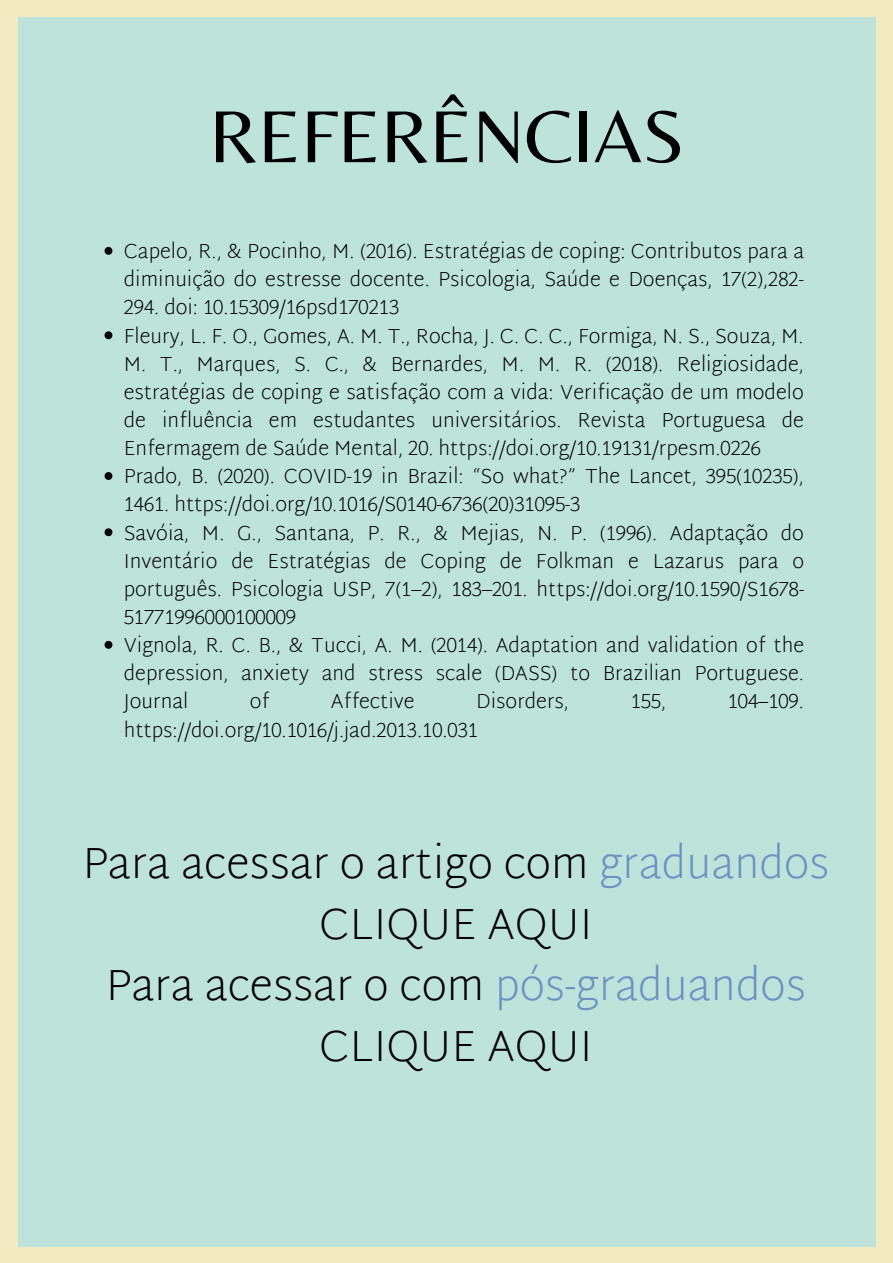
<style>
.page{position:relative;width:893px;height:1263px;background:#f3eac0}
.page>*{position:absolute;margin:0;border:0;box-sizing:border-box;transform-origin:0 0}
.t1{font:76.5px "Belleza";color:#000}
.t2{font:200 43.5px/60.8px "Martel Sans";color:#000;text-align:center}
.t3{font:200 20.25px/28.1px "Martel Sans";color:#000;text-align:justify}
.s1{color:#6c91c2}
</style>
<div class="page">
<div style="left:18px;top:17px;width:857px;height:1229px;background:#bee3db"></div>
<svg style="left:105px;top:247px;width:7px;height:8px"></svg>
<svg style="left:105px;top:331px;width:7px;height:8px"></svg>
<svg style="left:105px;top:472px;width:7px;height:8px"></svg>
<svg style="left:105px;top:528px;width:7px;height:8px"></svg>
<svg style="left:105px;top:641px;width:7px;height:8px"></svg>
<p class="t1" style="left:209px;top:91px;width:477px">REFERÊNCIAS</p>
<p class="t3" style="left:124px;top:237px;width:682px">Capelo, R., &amp; Pocinho, M. (2016). Estratégias de coping: Contributos para a diminuição do estresse docente. Psicologia, Saúde e Doenças, 17(2),282- 294. doi: 10.15309/16psd170213</p>
<p class="t3" style="left:124px;top:322px;width:681px">Fleury, L. F. O., Gomes, A. M. T., Rocha, J. C. C. C., Formiga, N. S., Souza, M.<br>M. T., Marques, S. C., &amp; Bernardes, M. M. R. (2018). Religiosidade, estratégias de coping e satisfação com a vida: Verificação de um modelo de influência em estudantes universitários. Revista Portuguesa de Enfermagem de Saúde Mental, 20. https://doi.org/10.19131/rpesm.0226</p>
<p class="t3" style="left:124px;top:462px;width:681px">Prado, B. (2020). COVID-19 in Brazil: “So what?” The Lancet, 395(10235),<br>1461. https://doi.org/10.1016/S0140-6736(20)31095-3</p>
<p class="t3" style="left:124px;top:518px;width:682px">Savóia, M. G., Santana, P. R., &amp; Mejias, N. P. (1996). Adaptação do Inventário de Estratégias de Coping de Folkman e Lazarus para o português. Psicologia USP, 7(1–2), 183–201. https://doi.org/10.1590/S1678- 51771996000100009</p>
<p class="t3" style="left:124px;top:631px;width:682px">Vignola, R. C. B., &amp; Tucci, A. M. (2014). Adaptation and validation of the depression, anxiety and stress scale (DASS) to Brazilian Portuguese.<br>Journal</p>
<p class="t3" style="left:250px;top:687px;width:21px">of</p>
<p class="t3" style="left:331px;top:687px;width:85px">Affective</p>
<p class="t3" style="left:476px;top:687px;width:94px">Disorders,</p>
<p class="t3" style="left:630px;top:687px;width:37px">155,</p>
<p class="t3" style="left:728px;top:687px;width:77px">104–109.</p>
<p class="t3" style="left:124px;top:715px;width:356px">https://doi.org/10.1016/j.jad.2013.10.031</p>
<p class="t2" style="left:82px;top:833px;width:748px">Para acessar o artigo com <span class="s1">graduandos<br></span>CLIQUE AQUI</p>
<p class="t2" style="left:106px;top:954px;width:701px">Para acessar o com <span class="s1">pós-graduandos<br></span>CLIQUE AQUI</p>
</div>
